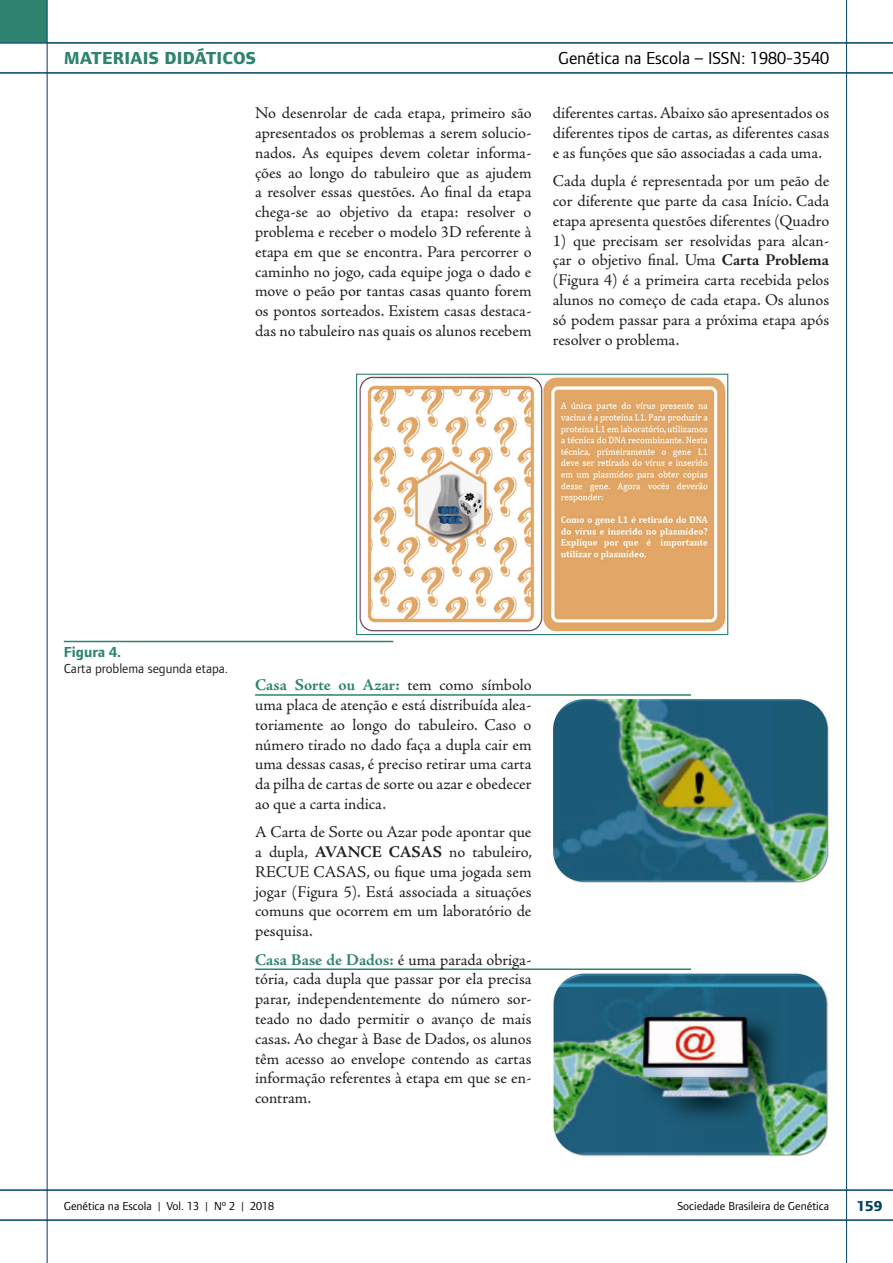
<style>
.page{position:relative;width:893px;height:1263px;background:#fff}
.page>*{position:absolute;margin:0;border:0;box-sizing:border-box;transform-origin:0 0}
.t1{font:18px "Foundry Form Sans";color:#000}
.t2{font:800 18px "Foundry Form Sans";letter-spacing:.015em;color:#2e836e}
.Texto{font:16.5px/19.8px "Adobe Jenson Pro";color:#231f20;text-align:justify}
.Texto-2{font:700 15px "Foundry Form Sans";color:#2e836e}
.t3{font:800 15px "Foundry Form Sans";color:#014260}
.Legenda{font:13.5px "Foundry Form Sans";color:#231f20}
.t4{font:12px "Foundry Form Sans";color:#000}
.s1{font-weight:700}
.s2{font-weight:700;color:#2e836e}
</style>
<div class="page">
<hr style="left:64px;top:641px;width:329px;height:1px;background:#2e836e">
<hr style="left:255px;top:694px;width:436px;height:2px;background:#2e836e">
<hr style="left:255px;top:968px;width:436px;height:2px;background:#2e836e">
<img style="left:359px;top:376px;width:367px;height:256px">
<div style="left:356px;top:374px;width:372px;height:261px;border:1px solid #2e836e"></div>
<img style="left:553px;top:699px;width:276px;height:184px">
<img style="left:553px;top:973px;width:275px;height:184px">
<div style="left:0;top:0;width:47px;height:42px;background:#2e836e"></div>
<hr style="left:47px;top:0;width:1px;height:1263px;background:#014260">
<hr style="left:846px;top:0;width:1px;height:1263px;background:#014260">
<hr style="left:0;top:1190px;width:893px;height:1px;background:#014260">
<hr style="left:0;top:1220px;width:893px;height:1px;background:#014260">
<hr style="left:0;top:43px;width:893px;height:1px;background:#014260">
<hr style="left:0;top:73px;width:893px;height:1px;background:#014260">
<p class="t2" style="left:64px;top:48px;width:194px">MATERIAIS DIDÁTICOS</p>
<p class="t1" style="left:558px;top:48px;width:273px">Genética na Escola – ISSN: 1980-3540</p>
<p class="Texto" style="left:255px;top:103px;width:278px">No desenrolar de cada etapa, primeiro são apresentados os problemas a serem solucio&shy;nados. As equipes devem coletar informa&shy;ções ao longo do tabuleiro que as ajudem a resolver essas questões. Ao final da etapa chega-se ao objetivo da etapa: resolver o problema e receber o modelo 3D referente à etapa em que se encontra. Para percorrer o caminho no jogo, cada equipe joga o dado e move o peão por tantas casas quanto forem os pontos sorteados. Existem casas destaca&shy;das no tabuleiro nas quais os alunos recebem</p>
<p class="Texto" style="left:553px;top:103px;width:278px">diferentes cartas. Abaixo são apresentados os diferentes tipos de cartas, as diferentes casas e as funções que são associadas a cada uma.</p>
<p class="Texto" style="left:553px;top:171px;width:278px">Cada dupla é representada por um peão de cor diferente que parte da casa Início. Cada etapa apresenta questões diferentes (Quadro</p>
<p class="Texto" style="left:553px;top:231px;width:278px">1) que precisam ser resolvidas para alcan&shy;çar o objetivo final. Uma <span class="s1">Carta Problema </span>(Figura 4) é a primeira carta recebida pelos alunos no começo de cada etapa. Os alunos só podem passar para a próxima etapa após resolver o problema.</p>
<p class="Texto-2" style="left:64px;top:643px;width:59px">Figura 4.</p>
<p class="Legenda" style="left:64px;top:661px;width:166px">Carta problema segunda etapa.</p>
<p class="Texto" style="left:255px;top:675px;width:278px"><span class="s2">Casa Sorte ou Azar:</span> tem como símbolo uma placa de atenção e está distribuída alea&shy;toriamente ao longo do tabuleiro. Caso o número tirado no dado faça a dupla cair em uma dessas casas, é preciso retirar uma carta da pilha de cartas de sorte ou azar e obedecer ao que a carta indica.</p>
<p class="Texto" style="left:255px;top:822px;width:278px">A Carta de Sorte ou Azar pode apontar que a dupla, <span class="s1">AVANCE CASAS</span> no tabuleiro, RECUE CASAS, ou fique uma jogada sem jogar (Figura 5). Está associada a situações comuns que ocorrem em um laboratório de pesquisa.</p>
<p class="Texto" style="left:255px;top:950px;width:278px"><span class="s2">Casa Base de Dados:</span> é uma parada obriga&shy;tória, cada dupla que passar por ela precisa parar, independentemente do número sor&shy;teado no dado permitir o avanço de mais casas. Ao chegar à Base de Dados, os alunos têm acesso ao envelope contendo as cartas informação referentes à etapa em que se en&shy;contram.</p>
<p class="t4" style="left:64px;top:1199px;width:212px">Genética na Escola | Vol. 13 | Nº 2 | 2018</p>
<p class="t4" style="left:677px;top:1199px;width:153px">Sociedade Brasileira de Genética</p>
<p class="t3" style="left:857px;top:1197px;width:27px">159</p>
</div>
